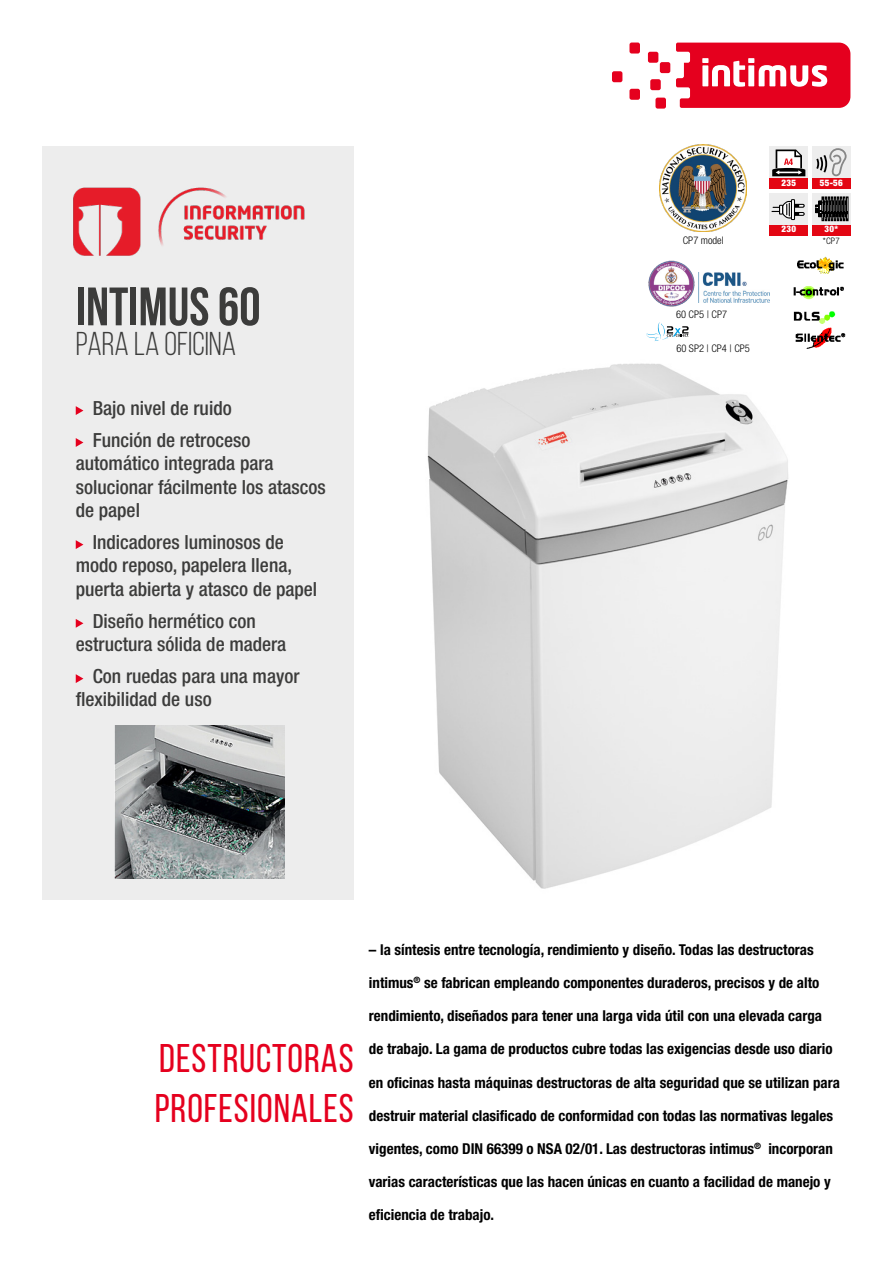
<style>
.page{position:relative;width:893px;height:1263px;background:#fff}
.page>*{position:absolute;margin:0;border:0;box-sizing:border-box;transform-origin:0 0}
.t1{font:700 54px "Bebas Neue";color:#3c3c3b}
.t2{font:40.05px/50.2px "Bebas Neue";letter-spacing:.025em;color:#e5001e}
.t3{font:33px "Bebas Neue";color:#3c3c3b}
.t4{font:500 condensed 19.5px/23.4px "Helvetica Neue LT Std";color:#3c3c3b}
.t5{font:700 condensed 15px "Helvetica Neue LT Std";color:#000}
.t6{font:300 condensed 10.5px "Helvetica Neue LT Std";color:#000}
.t7{font:900 condensed 9px "Helvetica Neue LT Std";letter-spacing:.02em;color:#fff}
.t8{font:300 condensed 9px "Helvetica Neue LT Std";color:#000}
</style>
<div class="page">
<div style="left:43px;top:146px;width:311px;height:753px;background:#ededed"></div>
<svg style="left:612px;top:43px;width:238px;height:66px"></svg>
<img style="left:73px;top:187px;width:232px;height:69px">
<svg style="left:770px;top:146px;width:38px;height:32px"></svg>
<div style="left:770px;top:178px;width:38px;height:11px;background:#e30613"></div>
<div style="left:812px;top:146px;width:38px;height:32px;background:#ededed"></div>
<div style="left:812px;top:178px;width:38px;height:11px;background:#e30613"></div>
<svg style="left:816px;top:148px;width:31px;height:29px"></svg>
<svg style="left:812px;top:193px;width:38px;height:32px"></svg>
<div style="left:812px;top:225px;width:38px;height:10px;background:#e30613"></div>
<svg style="left:816px;top:197px;width:32px;height:24px"></svg>
<div style="left:770px;top:193px;width:38px;height:32px;background:#ededed"></div>
<div style="left:770px;top:225px;width:38px;height:10px;background:#e30613"></div>
<svg style="left:771px;top:199px;width:34px;height:21px"></svg>
<img style="left:659px;top:145px;width:87px;height:86px">
<img style="left:648px;top:260px;width:47px;height:47px">
<img style="left:699px;top:272px;width:71px;height:31px">
<svg style="left:772px;top:149px;width:33px;height:27px"></svg>
<img style="left:793px;top:286px;width:50px;height:37px">
<img style="left:797px;top:256px;width:47px;height:18px">
<img style="left:795px;top:327px;width:50px;height:22px">
<svg style="left:646px;top:322px;width:43px;height:19px"></svg>
<img style="left:115px;top:725px;width:170px;height:153px">
<img style="left:427px;top:363px;width:362px;height:526px">
<svg style="left:76px;top:406px;width:7px;height:9px"></svg>
<svg style="left:76px;top:438px;width:7px;height:9px"></svg>
<svg style="left:76px;top:540px;width:7px;height:9px"></svg>
<svg style="left:76px;top:619px;width:7px;height:9px"></svg>
<svg style="left:76px;top:674px;width:7px;height:9px"></svg>
<h1 class="t1" style="left:76px;top:277px;width:186px">INTIMUS 60</h1>
<h3 class="t3" style="left:76px;top:326px;width:162px">PARA LA OFICINA</h3>
<h3 class="t4" style="left:93px;top:392px;width:159px;line-height:32px">Bajo nivel de ruido<br>Función de retroceso</h3>
<h3 class="t4" style="left:76px;top:451px;width:252px">automático integrada para solucionar fácilmente los atascos de papel</h3>
<h3 class="t4" style="left:76px;top:530px;width:243px;text-indent:17px">Indicadores luminosos de modo reposo, papelera llena, puerta abierta y atasco de papel</h3>
<h3 class="t4" style="left:76px;top:609px;width:212px;text-indent:17px">Diseño hermético con estructura sólida de madera</h3>
<h3 class="t4" style="left:76px;top:664px;width:225px;text-indent:17px">Con ruedas para una mayor flexibilidad de uso</h3>
<p class="t7" style="left:782px;top:177px;width:16px">235</p>
<p class="t7" style="left:820px;top:177px;width:24px">55-56</p>
<p class="t7" style="left:782px;top:224px;width:16px">230</p>
<p class="t7" style="left:825px;top:224px;width:15px">30*</p>
<p class="t6" style="left:683px;top:234px;width:42px">CP7 model</p>
<p class="t8" style="left:823px;top:235px;width:18px">*CP7</p>
<p class="t6" style="left:676px;top:309px;width:53px">60 CP5 | CP7</p>
<p class="t6" style="left:676px;top:342px;width:75px">60 SP2 | CP4 | CP5</p>
<h2 class="t2" style="left:155px;top:1033px;width:200px">DESTRUCTORAS<br>PROFESIONALES</h2>
<p class="t5" style="left:369px;top:940px;width:446px">– la síntesis entre tecnología, rendimiento y diseño. Todas las destructoras</p>
<p class="t5" style="left:369px;top:973px;width:452px">intimus<sup>®</sup> se fabrican empleando componentes duraderos, precisos y de alto</p>
<p class="t5" style="left:369px;top:1007px;width:455px">rendimiento, diseñados para tener una larga vida útil con una elevada carga</p>
<p class="t5" style="left:369px;top:1040px;width:465px">de trabajo. La gama de productos cubre todas las exigencias desde uso diario</p>
<p class="t5" style="left:369px;top:1073px;width:472px">en oficinas hasta máquinas destructoras de alta seguridad que se utilizan para</p>
<p class="t5" style="left:369px;top:1106px;width:466px">destruir material clasificado de conformidad con todas las normativas legales</p>
<p class="t5" style="left:369px;top:1139px;width:466px">vigentes, como DIN 66399 o NSA 02/01. Las destructoras intimus<sup>®</sup> incorporan</p>
<p class="t5" style="left:369px;top:1173px;width:463px">varias características que las hacen únicas en cuanto a facilidad de manejo y</p>
<p class="t5" style="left:369px;top:1206px;width:127px">eficiencia de trabajo.</p>
</div>
